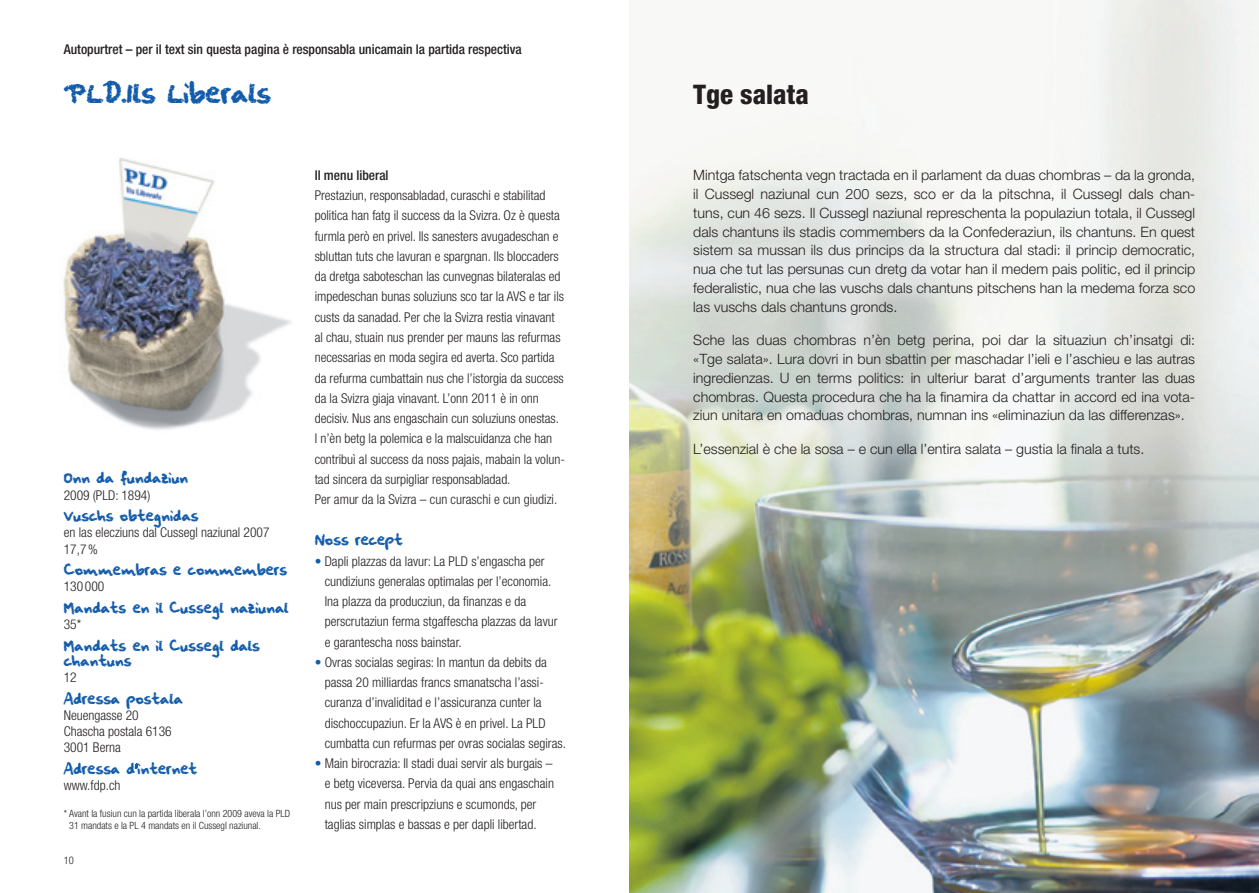
<style>
.page{position:relative;width:1259px;height:893px;background:#fff}
.page>*{position:absolute;margin:0;border:0;box-sizing:border-box;transform-origin:0 0}
.t1{font:800 condensed 27px "Helvetica Neue LT Std";color:#231f20}
.t2{font:23.85px "squeakychalksound";color:#135cab}
.t3{font:300 14.25px/18.8px "Helvetica Neue LT Std";color:#231f20;text-align:justify}
.t4{font:300 condensed 13.5px/20.2px "Helvetica Neue LT Std";color:#231f20}
.t5{font:500 condensed 13.5px "Helvetica Neue LT Std";color:#231f20}
.t6{font:12.75px/15.3px "squeakychalksound";color:#135cab}
.t7{font:300 condensed 10.5px "Helvetica Neue LT Std";color:#231f20}
.t8{font:300 condensed 10.05px/12px "Helvetica Neue LT Std";color:#231f20}
.s1{font-family:"Chalkduster"}
.s2{color:#135cab}
</style>
<div class="page">
<svg style="left:135px;top:763px;width:3px;height:5px"></svg>
<img style="left:629px;top:0;width:630px;height:893px">
<img style="left:63px;top:158px;width:228px;height:272px">
<p class="t5" style="left:64px;top:41px;width:459px">Autopurtret – per il text sin questa pagina è responsabla unicamain la partida respectiva</p>
<h2 class="t2" style="left:64px;top:81px;width:209px">PLD.Ils Liberals</h2>
<p class="t6" style="left:64px;top:471px;width:126px">Onn da fundaziun</p>
<p class="t4" style="left:64px;top:485px;width:88px">2009 (PLD: 1894)</p>
<p class="t6" style="left:64px;top:509px;width:136px">Vuschs obtegnidas</p>
<p class="t4" style="left:64px;top:522px;width:207px">en las elecziuns dal Cussegl naziunal 2007</p>
<p class="t4" style="left:64px;top:539px;width:36px">17,7 %</p>
<p class="t6" style="left:64px;top:563px;width:225px">Commembras e commembers</p>
<p class="t4" style="left:64px;top:576px;width:42px">130 000</p>
<p class="t6" style="left:64px;top:601px;width:226px">Mandats en il Cussegl naziunal</p>
<p class="t4" style="left:64px;top:614px;width:19px">35*</p>
<p class="t6" style="left:64px;top:639px;width:198px">Mandats en il Cussegl dals chantuns</p>
<p class="t4" style="left:64px;top:667px;width:14px">12</p>
<p class="t6" style="left:64px;top:692px;width:121px">Adressa postala</p>
<p class="t4" style="left:64px;top:705px;width:76px">Neuengasse 20</p>
<p class="t4" style="left:64px;top:721px;width:109px">Chascha postala 6136</p>
<p class="t4" style="left:64px;top:737px;width:59px">3001 Berna</p>
<p class="t6" style="left:64px;top:762px;width:135px">Adressa d<span class="s1">'</span>internet</p>
<p class="t4" style="left:64px;top:775px;width:58px">www.fdp.ch</p>
<p class="t8" style="left:69px;top:807px;width:222px;text-indent:-5px">* Avant la fusiun cun la partida liberala l’onn 2009 aveva la PLD<br>31 mandats e la PL 4 mandats en il Cussegl naziunal.</p>
<p class="t7" style="left:64px;top:855px;width:12px">10</p>
<h3 class="t5" style="left:315px;top:167px;width:75px">Il menu liberal</h3>
<p class="t4" style="left:315px;top:185px;width:252px">Prestaziun, responsabladad, curaschi e stabilitad politica han fatg il success da la Svizra. Oz è questa furmla però en privel. Ils sanesters avugadeschan e sbluttan tuts che lavuran e spargnan. Ils bloccaders da dretga saboteschan las cunvegnas bilateralas ed impedeschan bunas soluziuns sco tar la AVS e tar ils custs da sanadad. Per che la Svizra restia vinavant al chau, stuain nus prender per mauns las refurmas necessarias en moda segira ed averta. Sco partida da refurma cumbattain nus che l’istorgia da success da la Svizra giaja vinavant. L’onn 2011 è in onn decisiv. Nus ans engaschain cun soluziuns onestas.<br>I n’èn betg la polemica e la malscuidanza che han contribuì al success da noss pajais, mabain la volun&shy;tad sincera da surpigliar responsabladad.</p>
<p class="t4" style="left:315px;top:489px;width:244px">Per amur da la Svizra – cun curaschi e cun giudizi.</p>
<h3 class="t6" style="left:315px;top:533px;width:90px">Noss recept</h3>
<p class="t4" style="left:325px;top:550px;width:234px;text-indent:-10px"><span class="s2">•</span> Dapli plazzas da lavur: La PLD s’engascha per cundiziuns generalas optimalas per l’economia.<br>Ina plazza da producziun, da finanzas e da perscrutaziun ferma stgaffescha plazzas da lavur e garantescha noss bainstar.</p>
<p class="t4" style="left:325px;top:652px;width:243px;text-indent:-10px"><span class="s2">•</span> Ovras socialas segiras: In mantun da debits da passa 20 milliardas francs smanatscha l’assi&shy;curanza d’invaliditad e l’assicuranza cunter la dischoccupaziun. Er la AVS è en privel. La PLD cumbatta cun refurmas per ovras socialas segiras.</p>
<p class="t4" style="left:325px;top:753px;width:231px;text-indent:-10px"><span class="s2">•</span> Main birocrazia: Il stadi duai servir als burgais – e betg viceversa. Pervia da quai ans engaschain nus per main prescripziuns e scumonds, per taglias simplas e bassas e per dapli libertad.</p>
<h2 class="t1" style="left:693px;top:78px;width:117px">Tge salata</h2>
<p class="t3" style="left:693px;top:166px;width:503px">Mintga fatschenta vegn tractada en il parlament da duas chombras – da la gronda, il Cussegl naziunal cun 200 sezs, sco er da la pitschna, il Cussegl dals chan&shy;tuns, cun 46 sezs. Il Cussegl naziunal represchenta la populaziun totala, il Cussegl dals chantuns ils stadis commembers da la Confederaziun, ils chantuns. En quest sistem sa mussan ils dus princips da la structura dal stadi: il princip democratic, nua che tut las persunas cun dretg da votar han il medem pais politic, ed il princip federalistic, nua che las vuschs dals chantuns pitschens han la medema forza sco las vuschs dals chantuns gronds.</p>
<p class="t3" style="left:693px;top:331px;width:503px">Sche las duas chombras n’èn betg perina, poi dar la situaziun ch’insatgi di: «Tge salata». Lura dovri in bun sbattin per maschadar l’ieli e l’aschieu e las autras ingredienzas. U en terms politics: in ulteriur barat d’arguments tranter las duas chombras. Questa procedura che ha la finamira da chattar in accord ed ina vota&shy;ziun unitara en omaduas chombras, numnan ins «eliminaziun da las differenzas».</p>
<p class="t3" style="left:693px;top:439px;width:453px">L’essenzial è che la sosa – e cun ella l’entira salata – gustia la finala a tuts.</p>
</div>
